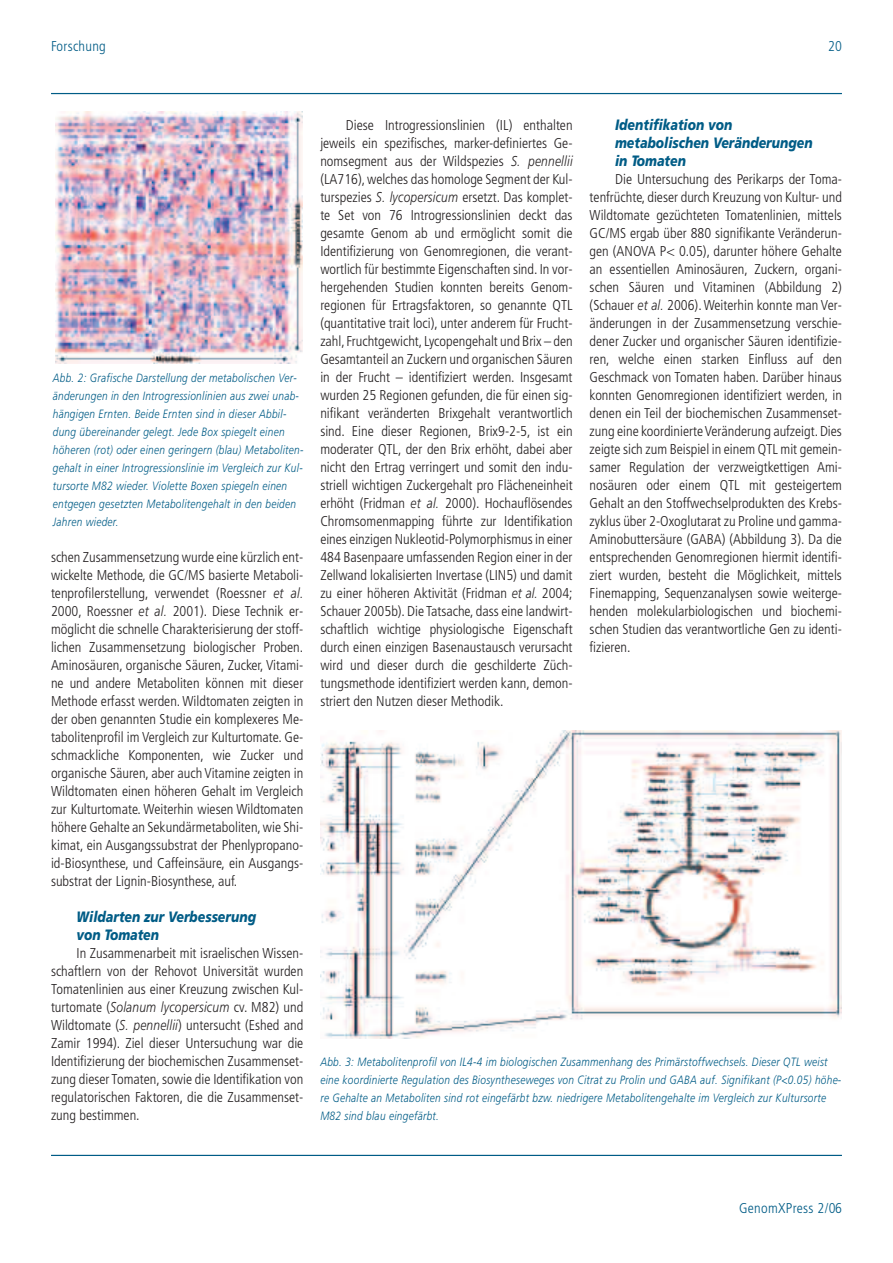
<style>
.page{position:relative;width:893px;height:1263px;background:#fff}
.page>*{position:absolute;margin:0;border:0;box-sizing:border-box;transform-origin:0 0}
.t1{font:italic 900 15px/18px "Frutiger LT";color:#005c86;scale:.83 1}
.t2{font:300 condensed 14.25px/18px "Frutiger LT";color:#231f20;text-align:justify}
.t3{font:300 condensed 14.25px "Frutiger LT";letter-spacing:.02em;color:#005c86}
.t4{font:italic 300 12px/18px "Frutiger LT";letter-spacing:.03em;color:#005c86;scale:.84 1}
.s1{font-style:italic;font-stretch:normal}
</style>
<div class="page">
<hr style="left:51px;top:93px;width:791px;height:1px;background:#005c86">
<hr style="left:51px;top:1155px;width:791px;height:1px;background:#005c86">
<img style="left:56px;top:112px;width:246px;height:252px">
<img style="left:320px;top:730px;width:522px;height:309px">
<p class="t3" style="left:51px;top:40px;width:56px">Forschung</p>
<p class="t3" style="left:828px;top:40px;width:15px">20</p>
<p class="t4" style="left:53px;top:369px;width:300px">Abb. 2: Grafische Darstellung der metabolischen Ver&shy;änderungen in den Introgressionlinien aus zwei unab&shy;hängigen Ernten. Beide Ernten sind in dieser Abbil&shy;dung übereinander gelegt. Jede Box spiegelt einen höheren (rot) oder einen geringern (blau) Metaboliten&shy;gehalt in einer Introgressionslinie im Vergleich zur Kul&shy;tursorte M82 wieder. Violette Boxen spiegeln einen entgegen gesetzten Metabolitengehalt in den beiden Jahren wieder.</p>
<p class="t2" style="left:51px;top:549px;width:254px">schen Zusammensetzung wurde eine kürzlich ent&shy;wickelte Methode, die GC/MS basierte Metaboli&shy;tenprofilerstellung, verwendet (Roessner <span class="s1">et al.<br></span>2000, Roessner <span class="s1">et al.</span> 2001). Diese Technik er&shy;möglicht die schnelle Charakterisierung der stoff&shy;lichen Zusammensetzung biologischer Proben.<br>Aminosäuren, organische Säuren, Zucker, Vitami&shy;ne und andere Metaboliten können mit dieser Methode erfasst werden. Wildtomaten zeigten in der oben genannten Studie ein komplexeres Me&shy;tabolitenprofil im Vergleich zur Kulturtomate. Ge&shy;schmackliche Komponenten, wie Zucker und organische Säuren, aber auch Vitamine zeigten in Wildtomaten einen höheren Gehalt im Vergleich zur Kulturtomate. Weiterhin wiesen Wildtomaten höhere Gehalte an Sekundärmetaboliten, wie Shi&shy;kimat, ein Ausgangssubstrat der Phenlypropano&shy;id-Biosynthese, und Caffeinsäure, ein Ausgangs&shy;substrat der Lignin-Biosynthese, auf.</p>
<p class="t1" style="left:77px;top:908px;width:218px">Wildarten zur Verbesserung von Tomaten</p>
<p class="t2" style="left:51px;top:945px;width:254px;text-indent:26px">In Zusammenarbeit mit israelischen Wissen&shy;schaftlern von der Rehovot Universität wurden Tomatenlinien aus einer Kreuzung zwischen Kul&shy;turtomate (<span class="s1">Solanum lycopersicum</span> cv. M82) und Wildtomate (<span class="s1">S. pennellii</span>) untersucht (Eshed and Zamir 1994). Ziel dieser Untersuchung war die Identifizierung der biochemischen Zusammenset&shy;zung dieser Tomaten, sowie die Identifikation von regulatorischen Faktoren, die die Zusammenset&shy;zung bestimmen.</p>
<p class="t2" style="left:320px;top:117px;width:254px;text-indent:26px">Diese Introgressionslinien (IL) enthalten jeweils ein spezifisches, marker-definiertes Ge&shy;nomsegment aus der Wildspezies <span class="s1">S. pennellii </span>(LA716), welches das homologe Segment der Kul&shy;turspezies <span class="s1">S. lycopersicum</span> ersetzt. Das komplet&shy;te Set von 76 Introgressionslinien deckt das gesamte Genom ab und ermöglicht somit die Identifizierung von Genomregionen, die verant&shy;wortlich für bestimmte Eigenschaften sind. In vor&shy;hergehenden Studien konnten bereits Genom&shy;regionen für Ertragsfaktoren, so genannte QTL (quantitative trait loci), unter anderem für Frucht&shy;zahl, Fruchtgewicht, Lycopengehalt und Brix – den Gesamtanteil an Zuckern und organischen Säuren in der Frucht – identifiziert werden. Insgesamt wurden 25 Regionen gefunden, die für einen sig&shy;nifikant veränderten Brixgehalt verantwortlich sind. Eine dieser Regionen, Brix9-2-5, ist ein moderater QTL, der den Brix erhöht, dabei aber nicht den Ertrag verringert und somit den indu&shy;striell wichtigen Zuckergehalt pro Flächeneinheit erhöht (Fridman <span class="s1">et al.</span> 2000). Hochauflösendes Chromsomenmapping führte zur Identifikation eines einzigen Nukleotid-Polymorphismus in einer 484 Basenpaare umfassenden Region einer in der Zellwand lokalisierten Invertase (LIN5) und damit zu einer höheren Aktivität (Fridman <span class="s1">et al.</span> 2004; Schauer 2005b). Die Tatsache, dass eine landwirt&shy;schaftlich wichtige physiologische Eigenschaft durch einen einzigen Basenaustausch verursacht wird und dieser durch die geschilderte Züch&shy;tungsmethode identifiziert werden kann, demon&shy;striert den Nutzen dieser Methodik.</p>
<p class="t1" style="left:615px;top:116px;width:239px">Identifikation von metabolischen Veränderungen in Tomaten</p>
<p class="t2" style="left:590px;top:171px;width:254px;text-indent:26px">Die Untersuchung des Perikarps der Toma&shy;tenfrüchte, dieser durch Kreuzung von Kultur- und Wildtomate gezüchteten Tomatenlinien, mittels GC/MS ergab über 880 signifikante Veränderun&shy;gen (ANOVA P&lt; 0.05), darunter höhere Gehalte an essentiellen Aminosäuren, Zuckern, organi&shy;schen Säuren und Vitaminen (Abbildung 2) (Schauer <span class="s1">et al.</span> 2006). Weiterhin konnte man Ver&shy;änderungen in der Zusammensetzung verschie&shy;dener Zucker und organischer Säuren identifizie&shy;ren, welche einen starken Einfluss auf den Geschmack von Tomaten haben. Darüber hinaus konnten Genomregionen identifiziert werden, in denen ein Teil der biochemischen Zusammenset&shy;zung eine koordinierte Veränderung aufzeigt. Dies zeigte sich zum Beispiel in einem QTL mit gemein&shy;samer Regulation der verzweigtkettigen Ami&shy;nosäuren oder einem QTL mit gesteigertem Gehalt an den Stoffwechselprodukten des Krebs&shy;zyklus über 2-Oxoglutarat zu Proline und gamma-Aminobuttersäure (GABA) (Abbildung 3). Da die entsprechenden Genomregionen hiermit identifi&shy;ziert wurden, besteht die Möglichkeit, mittels Finemapping, Sequenzanalysen sowie weiterge&shy;henden molekularbiologischen und biochemi&shy;schen Studien das verantwortliche Gen zu identi&shy;fizieren.</p>
<p class="t4" style="left:320px;top:1053px;width:622px">Abb. 3: Metabolitenprofil von IL4-4 im biologischen Zusammenhang des Primärstoffwechsels. Dieser QTL weist eine koordinierte Regulation des Biosyntheseweges von Citrat zu Prolin und GABA auf. Signifikant (P&lt;0.05) höhe&shy;re Gehalte an Metaboliten sind rot eingefärbt bzw. niedrigere Metabolitengehalte im Vergleich zur Kultursorte M82 sind blau eingefärbt.</p>
<p class="t3" style="left:739px;top:1202px;width:104px">GenomXPress 2/06</p>
</div>
